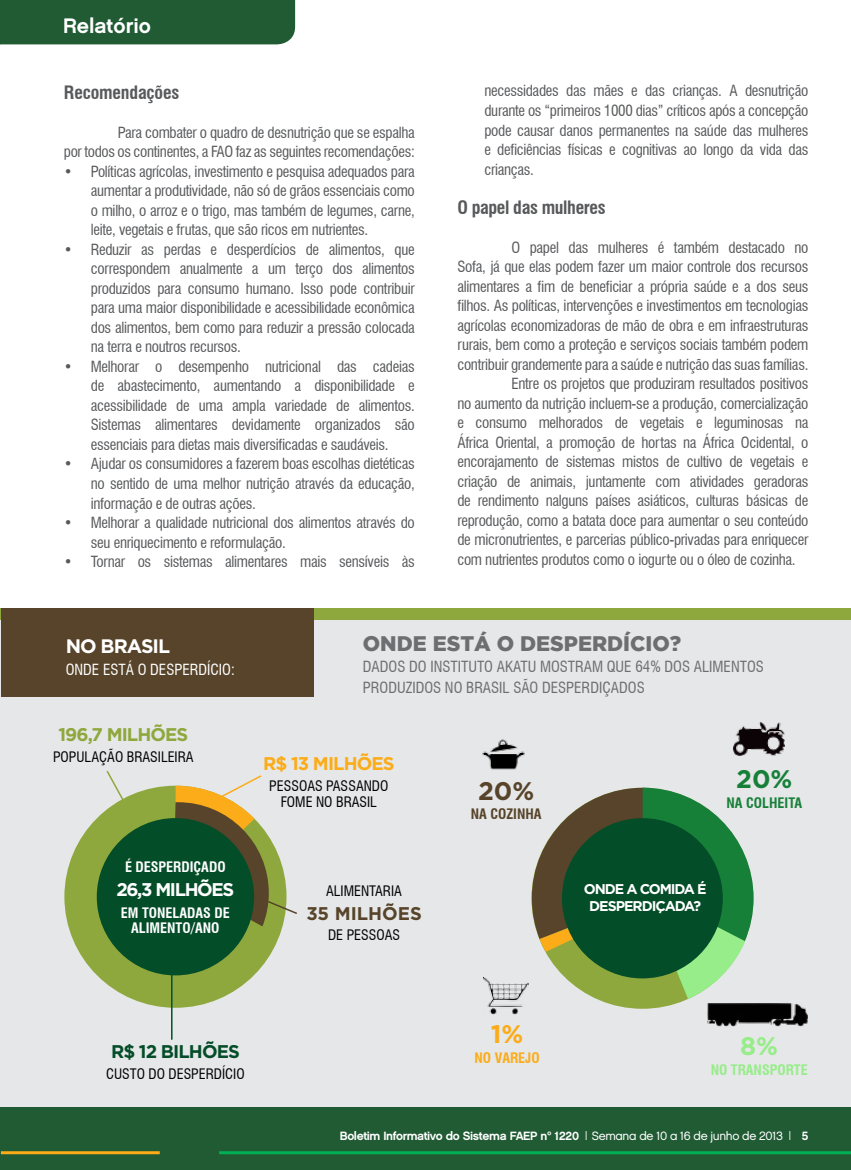
<style>
.page{position:relative;width:851px;height:1170px;background:#fff}
.page>*{position:absolute;margin:0;border:0;box-sizing:border-box;transform-origin:0 0}
.t1{font:700 25.35px "Gotham";color:#57442a}
.t2{font:700 25.35px "Gotham";color:#168039}
.t3{font:700 25.35px "Gotham";color:#96ed89}
.t4{font:700 25.35px "Gotham";color:#fbac18}
.t5{font:900 21px "Gotham";color:#6d6e71}
.t6{font:21px "Chalet New York Nineteen Sixty";color:#fff}
.t7{font:700 19.5px "Gotham";letter-spacing:-.05em;color:#fff}
.t8{font:700 18.3px "Gotham";letter-spacing:-.05em;color:#8ea83d}
.t9{font:700 18.3px "Gotham";letter-spacing:-.075em;color:#fff}
.t10{font:700 18.3px "Gotham";letter-spacing:-.05em;color:#044d29}
.t11{font:700 18.3px "Gotham";letter-spacing:-.05em;color:#fbac18}
.t12{font:700 18.3px "Gotham";color:#57442a}
.t13{font:700 condensed 18px "Swiss 721 BT";letter-spacing:-.02em;color:#58595b}
.t14{font:condensed 15px/19.5px "Swiss 721 BT";letter-spacing:-.02em;color:#58595b;text-align:justify}
.t15{font:condensed 15px/21px "Swiss 721 BT";color:#6d6e71}
.t16{font:condensed 15px "Swiss 721 BT";color:#fff}
.t17{font:condensed 14.1px "Swiss 721 BT";color:#000}
.t18{font:700 condensed 14.1px "Swiss 721 BT";color:#fff}
.t19{font:700 14.1px "Gotham";letter-spacing:-.075em;color:#fff}
.t20{font:700 condensed 14.1px "Swiss 721 BT";color:#96ed89}
.t21{font:700 condensed 14.1px "Swiss 721 BT";color:#168039}
.t22{font:700 condensed 14.1px "Swiss 721 BT";color:#57442a}
.t23{font:700 condensed 14.1px "Swiss 721 BT";color:#fbac18}
.t24{font:12px "Chalet New York Nineteen Sixty";letter-spacing:-.03em;color:#fff}
.s1{font-family:"Chalet London Nineteen Eighty"}
</style>
<div class="page">
<div style="left:0;top:1106px;width:850px;height:63px;background:#205b34"></div>
<hr style="left:1px;top:1151px;width:159px;height:3px;background:#fbac18">
<hr style="left:219px;top:1151px;width:631px;height:3px;background:#00b055">
<div style="left:0;top:0;width:295px;height:44px;background:#205b34"></div>
<div style="left:1px;top:608px;width:849px;height:498px;background:#e6e7e8"></div>
<div style="left:1px;top:608px;width:849px;height:11px;background:#8ea83d"></div>
<div style="left:1px;top:608px;width:312px;height:88px;background:#57442a"></div>
<div style="left:64px;top:785px;width:222px;height:222px;background:#8ea83d;border-radius:50%"></div>
<div style="left:97px;top:818px;width:157px;height:157px;background:#044d29;border-radius:50%"></div>
<svg style="left:531px;top:787px;width:222px;height:211px"></svg>
<div style="left:562px;top:818px;width:160px;height:160px;background:#044d29;border-radius:50%"></div>
<img style="left:483px;top:977px;width:45px;height:37px">
<img style="left:733px;top:722px;width:51px;height:33px">
<img style="left:482px;top:739px;width:43px;height:31px">
<svg style="left:175px;top:775px;width:122px;height:151px"></svg>
<hr style="left:171px;top:965px;width:1px;height:74px;background:#00522a">
<svg style="left:105px;top:770px;width:25px;height:40px"></svg>
<img style="left:707px;top:1003px;width:100px;height:22px">
<p class="t6" style="left:63px;top:13px;width:89px">Relatório</p>
<p class="t13" style="left:64px;top:81px;width:117px">Recomendações</p>
<p class="t14" style="left:64px;top:123px;width:352px;text-align:right">Para combater o quadro de desnutrição que se espalha<br>por todos os continentes, a FAO faz as seguintes recomendações:</p>
<p class="t14" style="left:91px;top:162px;width:325px;text-indent:-27px">• Políticas agrícolas, investimento e pesquisa adequados para aumentar a produtividade, não só de grãos essenciais como o milho, o arroz e o trigo, mas também de legumes, carne, leite, vegetais e frutas, que são ricos em nutrientes.</p>
<p class="t14" style="left:91px;top:240px;width:325px;text-indent:-27px">• Reduzir as perdas e desperdícios de alimentos, que correspondem anualmente a um terço dos alimentos produzidos para consumo humano. Isso pode contribuir para uma maior disponibilidade e acessibilidade econômica dos alimentos, bem como para reduzir a pressão colocada na terra e noutros recursos.</p>
<p class="t14" style="left:91px;top:357px;width:325px;text-indent:-27px">• Melhorar o desempenho nutricional das cadeias de abastecimento, aumentando a disponibilidade e acessibilidade de uma ampla variedade de alimentos.<br>Sistemas alimentares devidamente organizados são essenciais para dietas mais diversificadas e saudáveis.</p>
<p class="t14" style="left:91px;top:454px;width:325px;text-indent:-27px">• Ajudar os consumidores a fazerem boas escolhas dietéticas no sentido de uma melhor nutrição através da educação, informação e de outras ações.</p>
<p class="t14" style="left:91px;top:513px;width:325px;text-indent:-27px">• Melhorar a qualidade nutricional dos alimentos através do seu enriquecimento e reformulação.</p>
<p class="t14" style="left:64px;top:552px;width:352px">• Tornar os sistemas alimentares mais sensíveis às</p>
<p class="t14" style="left:484px;top:81px;width:325px">necessidades das mães e das crianças. A desnutrição durante os “primeiros 1000 dias” críticos após a concepção pode causar danos permanentes na saúde das mulheres e deficiências físicas e cognitivas ao longo da vida das crianças.</p>
<p class="t13" style="left:457px;top:196px;width:150px">O papel das mulheres</p>
<p class="t14" style="left:457px;top:237px;width:352px;text-indent:54px">O papel das mulheres é também destacado no Sofa, já que elas podem fazer um maior controle dos recursos alimentares a fim de beneficiar a própria saúde e a dos seus filhos. As políticas, intervenções e investimentos em tecnologias agrícolas economizadoras de mão de obra e em infraestruturas rurais, bem como a proteção e serviços sociais também podem contribuir grandemente para a saúde e nutrição das suas famílias.</p>
<p class="t14" style="left:457px;top:374px;width:352px;text-indent:54px">Entre os projetos que produziram resultados positivos no aumento da nutrição incluem-se a produção, comercialização e consumo melhorados de vegetais e leguminosas na África Oriental, a promoção de hortas na África Ocidental, o encorajamento de sistemas mistos de cultivo de vegetais e criação de animais, juntamente com atividades geradoras de rendimento nalguns países asiáticos, culturas básicas de reprodução, como a batata doce para aumentar o seu conteúdo de micronutrientes, e parcerias público-privadas para enriquecer com nutrientes produtos como o iogurte ou o óleo de cozinha.</p>
<p class="t7" style="left:66px;top:634px;width:106px">NO BRASIL</p>
<p class="t16" style="left:66px;top:660px;width:171px">ONDE ESTÁ O DESPERDÍCIO:</p>
<p class="t5" style="left:363px;top:631px;width:320px">ONDE ESTÁ O DESPERDÍCIO?</p>
<p class="t15" style="left:363px;top:655px;width:402px">DADOS DO INSTITUTO AKATU MOSTRAM QUE 64% DOS ALIMENTOS<br>PRODUZIDOS NO BRASIL SÃO DESPERDIÇADOS</p>
<p class="t8" style="left:58px;top:723px;width:131px">196,7 MILHÕES</p>
<p class="t17" style="left:53px;top:748px;width:142px">POPULAÇÃO BRASILEIRA</p>
<p class="t11" style="left:263px;top:752px;width:133px">R$ 13 MILHÕES</p>
<p class="t17" style="left:269px;top:777px;width:121px">PESSOAS PASSANDO</p>
<p class="t17" style="left:281px;top:793px;width:98px">FOME NO BRASIL</p>
<p class="t18" style="left:125px;top:858px;width:102px">É DESPERDIÇADO</p>
<p class="t9" style="left:116px;top:879px;width:119px">26,3 MILHÕES</p>
<p class="t18" style="left:121px;top:903px;width:110px">EM TONELADAS DE</p>
<p class="t18" style="left:131px;top:919px;width:90px">ALIMENTO/ANO</p>
<p class="t10" style="left:111px;top:1040px;width:130px">R$ 12 BILHÕES</p>
<p class="t17" style="left:106px;top:1065px;width:140px">CUSTO DO DESPERDÍCIO</p>
<p class="t17" style="left:326px;top:882px;width:77px">ALIMENTARIA</p>
<p class="t12" style="left:306px;top:902px;width:117px">35 MILHÕES</p>
<p class="t17" style="left:328px;top:926px;width:74px">DE PESSOAS</p>
<p class="t1" style="left:478px;top:776px;width:58px">20%</p>
<p class="t22" style="left:470px;top:805px;width:72px">NA COZINHA</p>
<p class="t2" style="left:736px;top:764px;width:58px">20%</p>
<p class="t21" style="left:726px;top:794px;width:77px">NA COLHEITA</p>
<p class="t19" style="left:583px;top:880px;width:124px">ONDE A COMIDA É</p>
<p class="t19" style="left:589px;top:898px;width:113px">DESPERDIÇADA?</p>
<p class="t4" style="left:490px;top:1019px;width:34px">1%</p>
<p class="t23" style="left:474px;top:1048px;width:67px">NO VAREJO</p>
<p class="t3" style="left:740px;top:1031px;width:39px">8%</p>
<p class="t20" style="left:710px;top:1060px;width:99px">NO TRANSPORTE</p>
<p class="t24" style="left:340px;top:1128px;width:470px">Boletim Informativo do Sistema FAEP nº 1220 | <span class="s1">Semana de 10 a 16 de junho de 2013</span> | 5</p>
</div>
